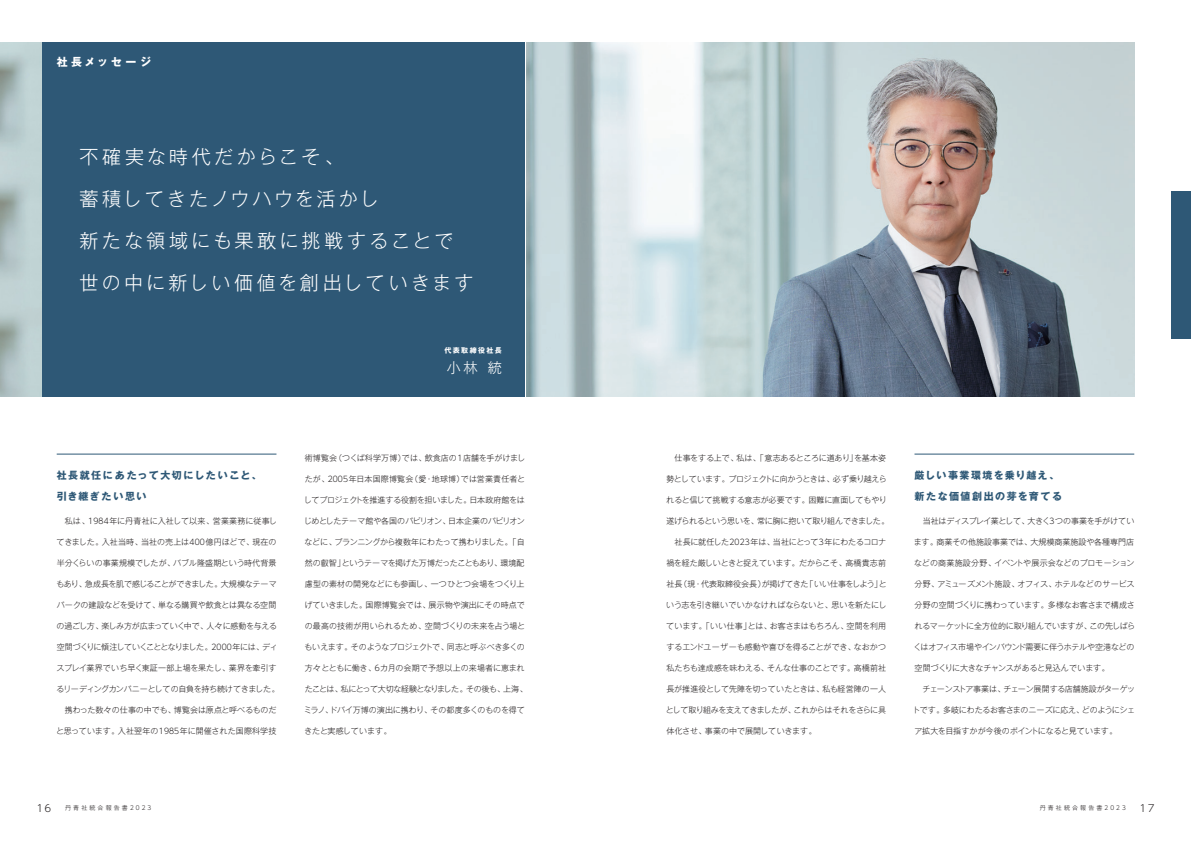
<style>
.page{position:relative;width:1191px;height:842px;background:#fff}
.page>*{position:absolute;margin:0;border:0;box-sizing:border-box;transform-origin:0 0}
.t1{font:300 19px "Gothic MB101 Pr 6 N";letter-spacing:.165em;color:#fff}
.t2{font:300 19px "Gothic MB101 Pr 6 N";letter-spacing:.185em;color:#fff}
.t3{font:300 14px "Gothic MB101 Pr 6 N";color:#fff}
.t4{font:700 11px "Gothic MB101 Pr 6 N";letter-spacing:.28em;color:#fff}
.t5{font:700 10px/21px "Gothic MB101 Pr 6 N";letter-spacing:.15em;color:#2e5876}
.t6{font:300 10px "MO Clear Tone SG";color:#231f20}
.t7{font:300 8px "Gothic MB101 Pr 6 N";letter-spacing:-.015em;color:#231f20}
.t8{font:300 8px "Gothic MB101 Pr 6 N";letter-spacing:-.045em;color:#231f20}
.t9{font:300 8px "Gothic MB101 Pr 6 N";letter-spacing:-.035em;color:#231f20}
.t10{font:300 8px "Gothic MB101 Pr 6 N";letter-spacing:.005em;color:#231f20}
.t11{font:300 8px "Gothic MB101 Pr 6 N";letter-spacing:.015em;color:#231f20}
.t12{font:300 8px "Gothic MB101 Pr 6 N";letter-spacing:-.085em;color:#231f20}
.t13{font:300 8px "Gothic MB101 Pr 6 N";letter-spacing:.02em;color:#231f20}
.t14{font:300 8px "Gothic MB101 Pr 6 N";letter-spacing:-.065em;color:#231f20}
.t15{font:700 7px "Gothic MB101 Pr 6 N";letter-spacing:.2em;color:#fff}
.t16{font:300 6px "Gothic MB101 Pr 6 N";letter-spacing:.35em;color:#231f20}
.s1{font-family:"MO Clear Tone SG"}
</style>
<div class="page">
<img style="left:526px;top:43px;width:608px;height:354px">
<div style="left:43px;top:43px;width:481px;height:354px;background:#2e5876"></div>
<div style="left:1171px;top:191px;width:20px;height:148px;background:#2e5876"></div>
<hr style="left:57px;top:454px;width:219px;height:1px;background:#2e5876">
<hr style="left:914px;top:454px;width:220px;height:1px;background:#2e5876">
<h3 class="t4" style="left:57px;top:53px;width:96px">社長メッセージ</h3>
<h1 class="t2" style="left:79px;top:141px;width:266px">不確実な時代だからこそ、</h1>
<h1 class="t1" style="left:79px;top:183px;width:300px">蓄積してきたノウハウを活かし</h1>
<h1 class="t1" style="left:79px;top:225px;width:375px">新たな領域にも果敢に挑戦することで</h1>
<h1 class="t1" style="left:79px;top:267px;width:395px">世の中に新しい価値を創出していきます</h1>
<p class="t15" style="left:444px;top:344px;width:59px">代表取締役社長</p>
<h2 class="t3" style="left:447px;top:356px;width:57px">小林 統</h2>
<p class="t5" style="left:57px;top:464px;width:206px">社長就任にあたって大切にしたいこと、引き継ぎたい思い</p>
<p class="t7" style="left:57px;top:514px;width:222px">　私は、<span class="s1">1984</span>年に丹青社に入社して以来、営業業務に従事し</p>
<p class="t7" style="left:57px;top:535px;width:222px">てきました。入社当時、当社の売上は<span class="s1">400</span>億円ほどで、現在の</p>
<p class="t7" style="left:57px;top:556px;width:221px">半分くらいの事業規模でしたが、バブル隆盛期という時代背景</p>
<p class="t8" style="left:56px;top:577px;width:222px">もあり、急成長を肌で感じることができました。大規模なテーマ</p>
<p class="t7" style="left:57px;top:598px;width:221px">パークの建設などを受けて、単なる購買や飲食とは異なる空間</p>
<p class="t8" style="left:57px;top:619px;width:222px">の過ごし方、楽しみ方が広まっていく中で、人々に感動を与える</p>
<p class="t12" style="left:57px;top:640px;width:222px">空間づくりに傾注していくこととなりました。<span class="s1">2000</span>年には、ディ</p>
<p class="t7" style="left:56px;top:661px;width:222px">スプレイ業界でいち早く東証一部上場を果たし、業界を牽引す</p>
<p class="t7" style="left:56px;top:682px;width:225px">るリーディングカンパニーとしての自負を持ち続けてきました。</p>
<p class="t7" style="left:57px;top:703px;width:221px">　携わった数々の仕事の中でも、博覧会は原点と呼べるものだ</p>
<p class="t7" style="left:56px;top:724px;width:222px">と思っています。入社翌年の<span class="s1">1985</span>年に開催された国際科学技</p>
<p class="t11" style="left:305px;top:451px;width:222px">術博覧会（つくば科学万博）では、飲食店の<span class="s1">1</span>店舗を手がけまし</p>
<p class="t13" style="left:305px;top:472px;width:222px">たが、<span class="s1">2005</span>年日本国際博覧会（愛・地球博）では営業責任者と</p>
<p class="t9" style="left:304px;top:493px;width:222px">してプロジェクトを推進する役割を担いました。日本政府館をは</p>
<p class="t7" style="left:304px;top:514px;width:222px">じめとしたテーマ館や各国のパビリオン、日本企業のパビリオン</p>
<p class="t7" style="left:304px;top:535px;width:222px">などに、プランニングから複数年にわたって携わりました。「自</p>
<p class="t8" style="left:305px;top:556px;width:221px">然の叡智」というテーマを掲げた万博だったこともあり、環境配</p>
<p class="t7" style="left:305px;top:577px;width:221px">慮型の素材の開発などにも参画し、一つひとつ会場をつくり上</p>
<p class="t10" style="left:304px;top:598px;width:222px">げていきました。国際博覧会では、展示物や演出にその時点で</p>
<p class="t10" style="left:305px;top:619px;width:222px">の最高の技術が用いられるため、空間づくりの未来を占う場と</p>
<p class="t8" style="left:304px;top:640px;width:222px">もいえます。そのようなプロジェクトで、同志と呼ぶべき多くの</p>
<p class="t10" style="left:305px;top:661px;width:221px">方々とともに働き、<span class="s1">6</span>カ月の会期で予想以上の来場者に恵まれ</p>
<p class="t14" style="left:305px;top:682px;width:225px">たことは、私にとって大切な経験となりました。その後も、上海、</p>
<p class="t7" style="left:304px;top:703px;width:222px">ミラノ、ドバイ万博の演出に携わり、その都度多くのものを得て</p>
<p class="t7" style="left:304px;top:724px;width:89px">きたと実感しています。</p>
<p class="t7" style="left:666px;top:451px;width:221px">　仕事をする上で、私は、「意志あるところに道あり」を基本姿</p>
<p class="t7" style="left:666px;top:472px;width:222px">勢としています。プロジェクトに向かうときは、必ず乗り越えら</p>
<p class="t7" style="left:666px;top:493px;width:222px">れると信じて挑戦する意志が必要です。困難に直面してもやり</p>
<p class="t9" style="left:666px;top:514px;width:225px">遂げられるという思いを、常に胸に抱いて取り組んできました。</p>
<p class="t7" style="left:666px;top:535px;width:221px">　社長に就任した<span class="s1">2023</span>年は、当社にとって<span class="s1">3</span>年にわたるコロナ</p>
<p class="t7" style="left:666px;top:556px;width:221px">禍を経た厳しいときと捉えています。だからこそ、高橋貴志前</p>
<p class="t7" style="left:666px;top:577px;width:222px">社長（現・代表取締役会長）が掲げてきた「いい仕事をしよう」と</p>
<p class="t7" style="left:666px;top:598px;width:222px">いう志を引き継いでいかなければならないと、思いを新たにし</p>
<p class="t7" style="left:666px;top:619px;width:221px">ています。「いい仕事」とは、お客さまはもちろん、空間を利用</p>
<p class="t7" style="left:666px;top:640px;width:221px">するエンドユーザーも感動や喜びを得ることができ、なおかつ</p>
<p class="t7" style="left:666px;top:661px;width:221px">私たちも達成感を味わえる、そんな仕事のことです。高橋前社</p>
<p class="t7" style="left:666px;top:682px;width:221px">長が推進役として先陣を切っていたときは、私も経営陣の一人</p>
<p class="t9" style="left:666px;top:703px;width:222px">として取り組みを支えてきましたが、これからはそれをさらに具</p>
<p class="t7" style="left:666px;top:724px;width:152px">体化させ、事業の中で展開していきます。</p>
<p class="t5" style="left:914px;top:464px;width:149px">厳しい事業環境を乗り越え、新たな価値創出の芽を育てる</p>
<p class="t8" style="left:914px;top:514px;width:221px">　当社はディスプレイ業として、大きく<span class="s1">3</span>つの事業を手がけてい</p>
<p class="t7" style="left:914px;top:535px;width:222px">ます。商業その他施設事業では、大規模商業施設や各種専門店</p>
<p class="t11" style="left:914px;top:556px;width:222px">などの商業施設分野、イベントや展示会などのプロモーション</p>
<p class="t9" style="left:914px;top:577px;width:221px">分野、アミューズメント施設、オフィス、ホテルなどのサービス</p>
<p class="t7" style="left:914px;top:598px;width:222px">分野の空間づくりに携わっています。多様なお客さまで構成さ</p>
<p class="t7" style="left:914px;top:619px;width:222px">れるマーケットに全方位的に取り組んでいますが、この先しばら</p>
<p class="t7" style="left:913px;top:640px;width:222px">くはオフィス市場やインバウンド需要に伴うホテルや空港などの</p>
<p class="t7" style="left:914px;top:661px;width:197px">空間づくりに大きなチャンスがあると見込んでいます。</p>
<p class="t7" style="left:914px;top:682px;width:222px">　チェーンストア事業は、チェーン展開する店舗施設がターゲッ</p>
<p class="t9" style="left:912px;top:703px;width:224px">トです。多岐にわたるお客さまのニーズに応え、どのようにシェ</p>
<p class="t7" style="left:914px;top:724px;width:205px">ア拡大を目指すかが今後のポイントになると見ています。</p>
<p class="t6" style="left:37px;top:801px;width:16px">16</p>
<p class="t16" style="left:65px;top:803px;width:87px">丹青社統合報告書<span class="s1">2023</span></p>
<p class="t16" style="left:1039px;top:803px;width:87px">丹青社統合報告書<span class="s1">2023</span></p>
<p class="t6" style="left:1139px;top:801px;width:16px">17</p>
</div>
